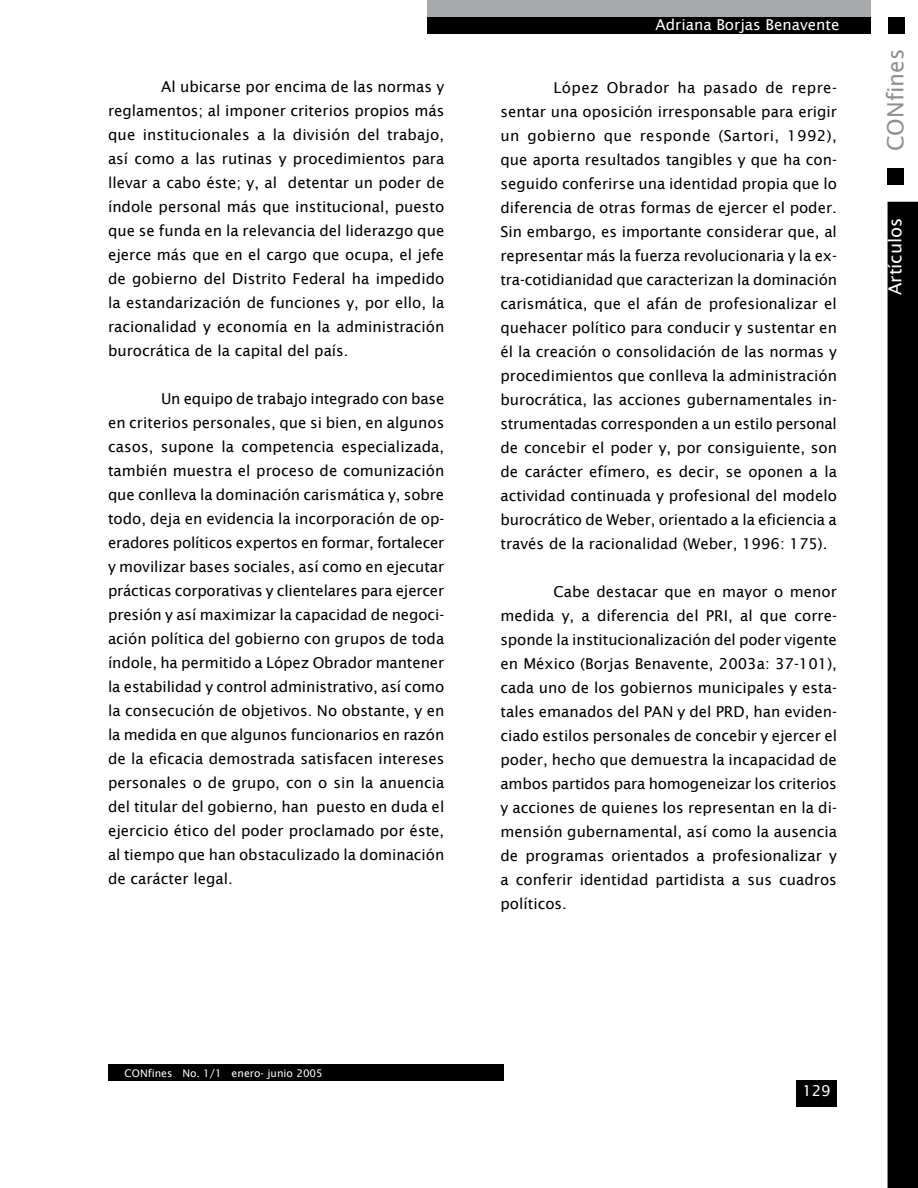
<style>
.page{position:relative;width:918px;height:1188px;background:#fff}
.page>*{position:absolute;margin:0;border:0;box-sizing:border-box;transform-origin:0 0}
.t1{font:22.5px "Lucida Sans";color:#8d8f92}
.t2{font:18px "Lucida Sans";color:#fff}
.t3{font:15px/24px "Lucida Sans";color:#000;text-align:justify}
.t4{font:15px "Lucida Sans";color:#fff}
.t5{font:10.5px "Lucida Sans";color:#fff}
</style>
<div class="page">
<div style="left:796px;top:1080px;width:41px;height:27px;background:#000"></div>
<div style="left:108px;top:1064px;width:396px;height:17px;background:#000"></div>
<div style="left:427px;top:17px;width:444px;height:17px;background:#000"></div>
<div style="left:427px;top:0;width:444px;height:17px;background:#a7a9ac"></div>
<div style="left:888px;top:17px;width:17px;height:17px;background:#000"></div>
<div style="left:888px;top:202px;width:30px;height:986px;background:#000"></div>
<div style="left:888px;top:168px;width:16px;height:17px;background:#000"></div>
<p class="t3" style="left:108px;top:74px;width:338px;text-indent:53px">Al ubicarse por encima de las normas y reglamentos; al imponer criterios propios más que institucionales a la división del trabajo, así como a las rutinas y procedimientos para llevar a cabo éste; y, al detentar un poder de índole personal más que institucional, puesto que se funda en la relevancia del liderazgo que ejerce más que en el cargo que ocupa, el jefe de gobierno del Distrito Federal ha impedido la estandarización de funciones y, por ello, la racionalidad y economía en la administración burocrática de la capital del país.</p>
<p class="t3" style="left:108px;top:386px;width:338px;text-indent:53px">Un equipo de trabajo integrado con base en criterios personales, que si bien, en algunos casos, supone la competencia especializada, también muestra el proceso de comunización que conlleva la dominación carismática y, sobre todo, deja en evidencia la incorporación de op&shy;eradores políticos expertos en formar, fortalecer y movilizar bases sociales, así como en ejecutar prácticas corporativas y clientelares para ejercer presión y así maximizar la capacidad de negoci&shy;ación política del gobierno con grupos de toda índole, ha permitido a López Obrador mantener la estabilidad y control administrativo, así como la consecución de objetivos. No obstante, y en la medida en que algunos funcionarios en razón de la eficacia demostrada satisfacen intereses personales o de grupo, con o sin la anuencia del titular del gobierno, han puesto en duda el ejercicio ético del poder proclamado por éste, al tiempo que han obstaculizado la dominación de carácter legal.</p>
<p class="t4" style="left:656px;top:16px;width:186px">Adriana Borjas Benavente</p>
<p class="t3" style="left:500px;top:75px;width:338px;text-indent:53px">López Obrador ha pasado de repre&shy;sentar una oposición irresponsable para erigir un gobierno que responde (Sartori, 1992), que aporta resultados tangibles y que ha con&shy;seguido conferirse una identidad propia que lo diferencia de otras formas de ejercer el poder.<br>Sin embargo, es importante considerar que, al representar más la fuerza revolucionaria y la ex&shy;tra-cotidianidad que caracterizan la dominación carismática, que el afán de profesionalizar el quehacer político para conducir y sustentar en él la creación o consolidación de las normas y procedimientos que conlleva la administración burocrática, las acciones gubernamentales in&shy;strumentadas corresponden a un estilo personal de concebir el poder y, por consiguiente, son de carácter efímero, es decir, se oponen a la actividad continuada y profesional del modelo burocrático de Weber, orientado a la eficiencia a través de la racionalidad (Weber, 1996: 175).</p>
<p class="t3" style="left:500px;top:579px;width:338px;text-indent:53px">Cabe destacar que en mayor o menor medida y, a diferencia del PRI, al que corre&shy;sponde la institucionalización del poder vigente en México (Borjas Benavente, 2003a: 37-101), cada uno de los gobiernos municipales y esta&shy;tales emanados del PAN y del PRD, han eviden&shy;ciado estilos personales de concebir y ejercer el poder, hecho que demuestra la incapacidad de ambos partidos para homogeneizar los criterios y acciones de quienes los representan en la di&shy;mensión gubernamental, así como la ausencia de programas orientados a profesionalizar y a conferir identidad partidista a sus cuadros políticos.</p>
<h1 class="t1" style="left:883px;top:151px;width:104px;rotate:-90deg">CONfines</h1>
<p class="t2" style="left:885px;top:295px;width:79px;rotate:-90deg">Artículos</p>
<p class="t5" style="left:125px;top:1067px;width:200px">CONfines No. 1/1 enero- junio 2005</p>
<p class="t4" style="left:802px;top:1082px;width:30px">129</p>
</div>
